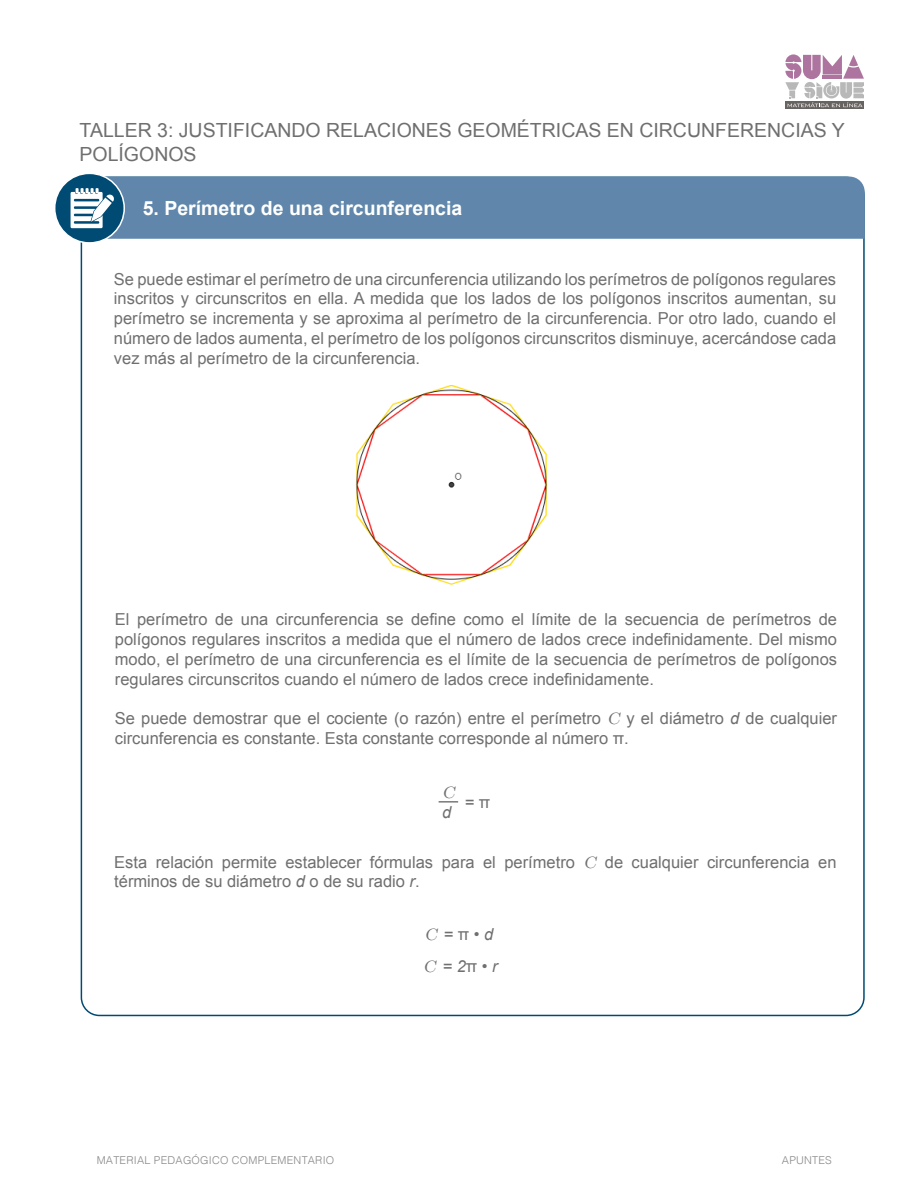
<style>
.page{position:relative;width:918px;height:1188px;background:#fff}
.page>*{position:absolute;margin:0;border:0;box-sizing:border-box;transform-origin:0 0}
.t1{font:19.5px/23.4px "Arial";color:#706f6f}
.t2{font:700 19.5px "Arial";color:#fff}
.t3{font:16.5px/19.8px "Arial";color:#706f6f;text-align:justify}
.t4{font:italic 16.5px/32px "Arial";color:#706f6f}
.t5{font:italic 16.5px "LM Roman Caps 10";color:#706f6f}
.t6{font:300 10.8px "Helvetica";letter-spacing:.02em;color:#878787}
.s1{font-family:"LM Roman Caps 10";font-style:italic}
.s2{font-style:italic}
.s3{font-style:normal}
.s4{font-family:"LM Roman Caps 10"}
</style>
<div class="page">
<div style="left:107px;top:177px;width:758px;height:62px;background:#6087ab"></div>
<div style="left:55px;top:173px;width:69px;height:70px;background:#004b74;border-radius:50%"></div>
<div style="left:54px;top:173px;width:71px;height:71px;border:2px solid #fff;border-radius:50%"></div>
<svg style="left:71px;top:188px;width:43px;height:40px"></svg>
<svg style="left:439px;top:801px;width:19px;height:2px"></svg>
<img style="left:355px;top:385px;width:193px;height:200px">
<svg style="left:786px;top:107px;width:78px;height:2px"></svg>
<svg style="left:785px;top:54px;width:79px;height:53px"></svg>
<p class="t1" style="left:80px;top:119px;width:767px">TALLER 3: JUSTIFICANDO RELACIONES GEOMÉTRICAS EN CIRCUNFERENCIAS Y<br>POLÍGONOS</p>
<p class="t2" style="left:143px;top:195px;width:321px">5. Perímetro de una circunferencia</p>
<p class="t3" style="left:114px;top:269px;width:724px">Se puede estimar el perímetro de una circunferencia utilizando los perímetros de polígonos regulares inscritos y circunscritos en ella. A medida que los lados de los polígonos inscritos aumentan, su perímetro se incrementa y se aproxima al perímetro de la circunferencia. Por otro lado, cuando el número de lados aumenta, el perímetro de los polígonos circunscritos disminuye, acercándose cada vez más al perímetro de la circunferencia.</p>
<p class="t3" style="left:115px;top:610px;width:724px">El perímetro de una circunferencia se define como el límite de la secuencia de perímetros de polígonos regulares inscritos a medida que el número de lados crece indefinidamente. Del mismo modo, el perímetro de una circunferencia es el límite de la secuencia de perímetros de polígonos regulares circunscritos cuando el número de lados crece indefinidamente.</p>
<p class="t3" style="left:115px;top:709px;width:724px">Se puede demostrar que el cociente (o razón) entre el perímetro <span class="s1">C</span> y el diámetro <span class="s2">d</span> de cualquier circunferencia es constante. Esta constante corresponde al número π.</p>
<p class="t5" style="left:442px;top:780px;width:14px">C</p>
<p class="t4" style="left:442px;top:796px;width:11px">d</p>
<p class="t4" style="left:465px;top:786px;width:27px">= <span class="s3">π</span></p>
<p class="t3" style="left:114px;top:852px;width:724px">Esta relación permite establecer fórmulas para el perímetro <span class="s1">C</span> de cualquier circunferencia en términos de su diámetro <span class="s2">d</span> o de su radio <span class="s2">r</span>.</p>
<p class="t4" style="left:423px;top:918px;width:76px"><span class="s4">C</span> = <span class="s3">π •</span> d<br><span class="s4">C</span> = 2<span class="s3">π •</span> r</p>
<p class="t6" style="left:97px;top:1151px;width:239px">MATERIAL PEDAGÓGICO COMPLEMENTARIO</p>
<p class="t6" style="left:782px;top:1151px;width:51px">APUNTES</p>
</div>
